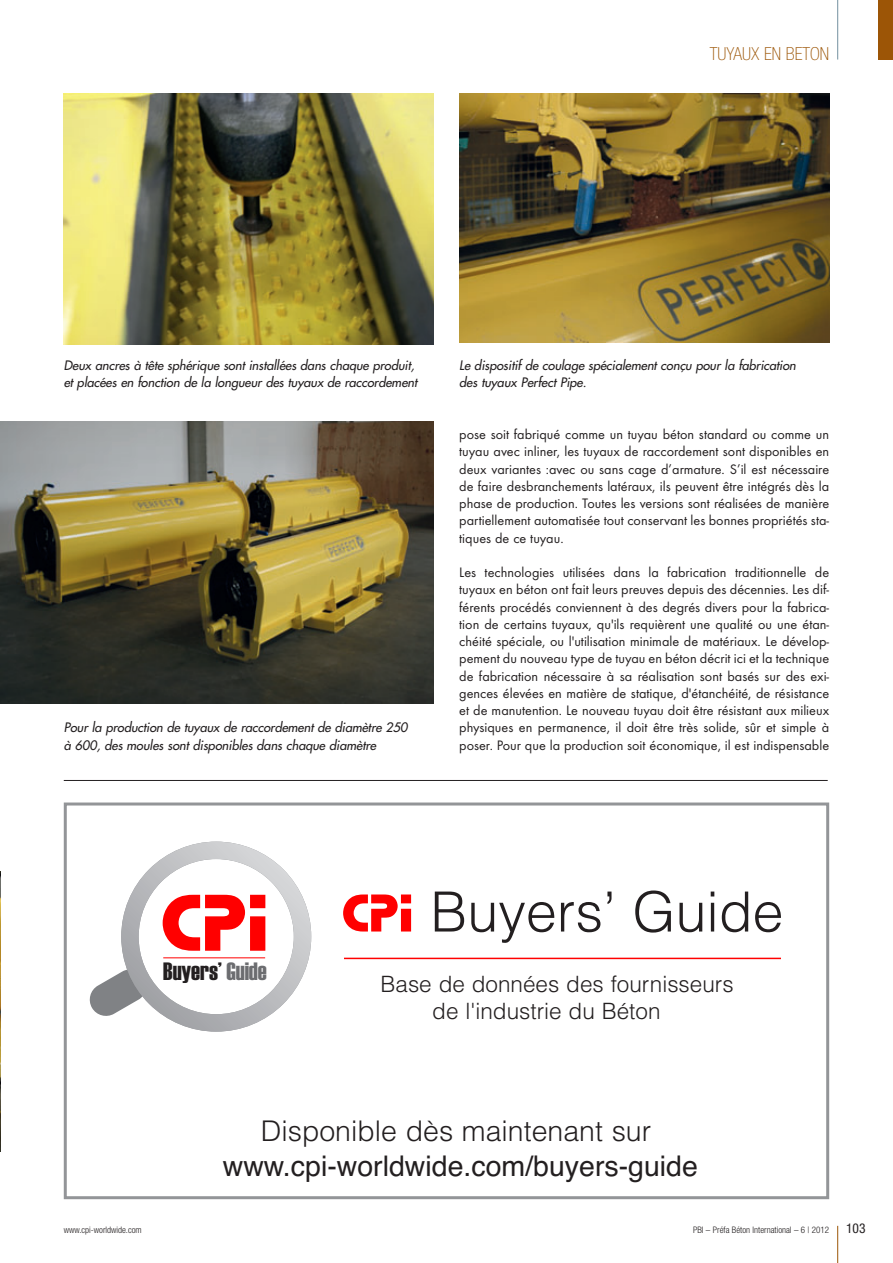
<style>
.page{position:relative;width:893px;height:1263px;background:#fff}
.page>*{position:absolute;margin:0;border:0;box-sizing:border-box;transform-origin:0 0}
.t1{font:83.85px "Stop D";color:#f00}
.t2{font:300 55.5px "Helvetica";color:#231f20}
.t3{font:28.5px "Helvetica";color:#231f20}
.t4{font:300 28.5px "Helvetica";color:#231f20}
.t5{font:25.05px "Haettenschweiler";color:#231f20}
.t6{font:300 22.5px/27px "Helvetica";color:#231f20}
.t7{font:100 condensed 18px "Helvetica Neue";color:#9c5506}
.t8{font:14.25px/17.2px "Futura T";color:#231f20;text-align:justify}
.t9{font:condensed 13.5px "Helvetica Neue";color:#231f20}
.t10{font:italic 12.75px/17.2px "Futura";letter-spacing:-.005em;color:#231f20}
.t11{font:300 condensed 9px "Helvetica Neue";color:#231f20}
.s1{color:#6c6d70}
.s2{font-family:"Stop D";font-weight:400;color:#f00}
</style>
<div class="page">
<hr style="left:837px;top:1226px;width:1px;height:37px;background:#9c5506">
<hr style="left:837px;top:0;width:1px;height:60px;background:#73909f">
<div style="left:878px;top:0;width:15px;height:60px;background:#9c5506"></div>
<img style="left:0;top:871px;width:1px;height:281px">
<img style="left:64px;top:94px;width:370px;height:250px">
<img style="left:459px;top:94px;width:370px;height:248px">
<img style="left:0;top:421px;width:434px;height:282px">
<hr style="left:64px;top:780px;width:764px;height:1px;background:#231f20">
<div style="left:64px;top:802px;width:765px;height:397px;border:3px solid #939598"></div>
<hr style="left:344px;top:958px;width:437px;height:1px;background:#f00">
<svg style="left:89px;top:842px;width:222px;height:190px"></svg>
<hr style="left:163px;top:957px;width:102px;height:1px;background:#f00">
<p class="t7" style="left:710px;top:47px;width:121px">TUYAUX EN BETON</p>
<p class="t10" style="left:64px;top:358px;width:357px">Deux ancres à tête sphérique sont installées dans chaque produit, et placées en fonction de la longueur des tuyaux de raccordement</p>
<p class="t10" style="left:459px;top:358px;width:340px">Le dispositif de coulage spécialement conçu pour la fabrication des tuyaux Perfect Pipe.</p>
<p class="t10" style="left:64px;top:720px;width:348px">Pour la production de tuyaux de raccordement de diamètre 250 à 600, des moules sont disponibles dans chaque diamètre</p>
<p class="t8" style="left:459px;top:427px;width:371px">pose soit fabriqué comme un tuyau béton standard ou comme un tuyau avec inliner, les tuyaux de raccordement sont disponibles en deux variantes :avec ou sans cage d’armature. S’il est nécessaire de faire desbranchements latéraux, ils peuvent être intégrés dès la phase de production. Toutes les versions sont réalisées de manière partiellement automatisée tout conservant les bonnes propriétés sta&shy;tiques de ce tuyau.</p>
<p class="t8" style="left:459px;top:565px;width:371px">Les technologies utilisées dans la fabrication traditionnelle de tuyaux en béton ont fait leurs preuves depuis des décennies. Les dif&shy;férents procédés conviennent à des degrés divers pour la fabrica&shy;tion de certains tuyaux, qu'ils requièrent une qualité ou une étan&shy;chéité spéciale, ou l'utilisation minimale de matériaux. Le dévelop&shy;pement du nouveau type de tuyau en béton décrit ici et la technique de fabrication nécessaire à sa réalisation sont basés sur des exi&shy;gences élevées en matière de statique, d'étanchéité, de résistance et de manutention. Le nouveau tuyau doit être résistant aux milieux physiques en permanence, il doit être très solide, sûr et simple à poser. Pour que la production soit économique, il est indispensable</p>
<h1 class="t1" style="left:160px;top:895px;width:110px">CPI</h1>
<h3 class="t5" style="left:163px;top:957px;width:105px">Buyers’ <span class="s1">Guide</span></h3>
<h2 class="t2" style="left:342px;top:891px;width:443px"><span class="s2">CPI</span> Buyers’ Guide</h2>
<h3 class="t6" style="left:432px;top:973px;width:303px;text-indent:-52px">Base de données des fournisseurs de l'industrie du Béton</h3>
<h3 class="t4" style="left:261px;top:1120px;width:392px">Disponible dès maintenant sur</h3>
<h3 class="t3" style="left:223px;top:1155px;width:477px">www.cpi-worldwide.com/buyers-guide</h3>
<p class="t11" style="left:64px;top:1226px;width:79px">www.cpi-worldwide.com</p>
<p class="t11" style="left:693px;top:1226px;width:138px">PBI – Préfa Béton International – 6 | 2012</p>
<p class="t9" style="left:846px;top:1223px;width:21px">103</p>
</div>
